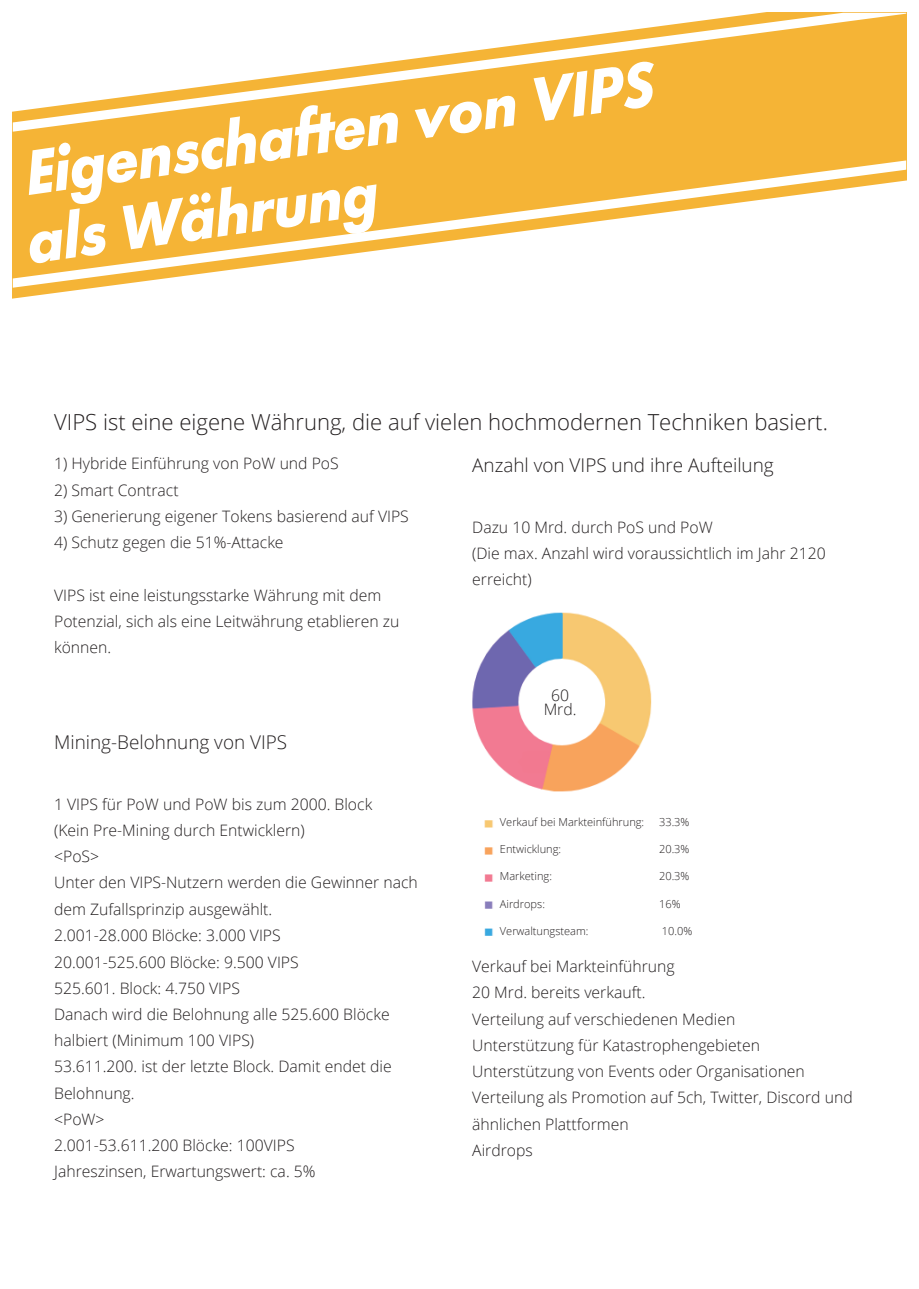
<style>
.page{position:relative;width:919px;height:1289px;background:#fff}
.page>*{position:absolute;margin:0;border:0;box-sizing:border-box;transform-origin:0 0}
.t1{font:italic 700 65.55px/68.6px "Futura";color:#fff;scale:.93 1}
.t2{font:300 22.05px "Open Sans";color:#231f20}
.t3{font:300 18.9px "Open Sans";color:#231f20}
.t4{font:300 15.75px/26.2px "Open Sans";color:#231f20}
.t5{font:300 10.95px "Open Sans";color:#231f20}
</style>
<div class="page">
<img style="left:472px;top:612px;width:180px;height:324px">
<svg style="left:13px;top:13px;width:893px;height:275px;fill:#f5b436"></svg>
<div style="left:537px;top:680px;width:53px;height:42px;background:#fff"></div>
<div style="left:495px;top:813px;width:158px;height:135px;background:#fff"></div>
<h1 class="t1" style="left:10px;top:136px;width:692px;rotate:-8deg">Eigenschaften von VIPS als Währung</h1>
<h2 class="t2" style="left:54px;top:407px;width:775px">VIPS ist eine eigene Währung, die auf vielen hochmodernen Techniken basiert.</h2>
<p class="t3" style="left:472px;top:452px;width:303px">Anzahl von VIPS und ihre Aufteilung</p>
<p class="t4" style="left:54px;top:450px;width:286px">1) Hybride Einführung von PoW und PoS</p>
<p class="t4" style="left:54px;top:476px;width:126px">2) Smart Contract</p>
<p class="t4" style="left:54px;top:502px;width:356px">3) Generierung eigener Tokens basierend auf VIPS</p>
<p class="t4" style="left:54px;top:529px;width:231px">4) Schutz gegen die 51%-Attacke</p>
<p class="t4" style="left:54px;top:581px;width:346px">VIPS ist eine leistungsstarke Währung mit dem<br>Potenzial, sich als eine Leitwährung etablieren zu können.</p>
<p class="t4" style="left:472px;top:513px;width:355px">Dazu 10 Mrd. durch PoS und PoW<br>(Die max. Anzahl wird voraussichtlich im Jahr 2120 erreicht)</p>
<p class="t3" style="left:54px;top:729px;width:234px">Mining-Belohnung von VIPS</p>
<p class="t4" style="left:54px;top:790px;width:365px">1 VIPS für PoW und PoW bis zum 2000. Block<br>(Kein Pre-Mining durch Entwicklern)<br>&lt;PoS&gt;<br>Unter den VIPS-Nutzern werden die Gewinner nach dem Zufallsprinzip ausgewählt.<br>2.001-28.000 Blöcke: 3.000 VIPS<br>20.001-525.600 Blöcke: 9.500 VIPS<br>525.601. Block: 4.750 VIPS<br>Danach wird die Belohnung alle 525.600 Blöcke halbiert (Minimum 100 VIPS)<br>53.611.200. ist der letzte Block. Damit endet die<br>Belohnung.<br>&lt;PoW&gt;<br>2.001-53.611.200 Blöcke: 100VIPS<br>Jahreszinsen, Erwartungswert: ca. 5%</p>
<p class="t4" style="left:543px;top:688px;width:34px;line-height:14.2px;text-align:center">60<br>Mrd.</p>
<p class="t5" style="left:500px;top:814px;width:146px">Verkauf bei Markteinführung:</p>
<p class="t5" style="left:500px;top:841px;width:63px">Entwicklung:</p>
<p class="t5" style="left:500px;top:868px;width:54px">Marketing:</p>
<p class="t5" style="left:500px;top:896px;width:47px">Airdrops:</p>
<p class="t5" style="left:500px;top:923px;width:90px">Verwaltungsteam:</p>
<p class="t5" style="left:659px;top:814px;width:32px">33.3%</p>
<p class="t5" style="left:659px;top:841px;width:32px">20.3%</p>
<p class="t5" style="left:659px;top:868px;width:32px">20.3%</p>
<p class="t5" style="left:659px;top:896px;width:23px">16%</p>
<p class="t5" style="left:662px;top:923px;width:32px">10.0%</p>
<p class="t4" style="left:472px;top:952px;width:382px">Verkauf bei Markteinführung<br>20 Mrd. bereits verkauft.<br>Verteilung auf verschiedenen Medien<br>Unterstützung für Katastrophengebieten Unterstützung von Events oder Organisationen Verteilung als Promotion auf 5ch, Twitter, Discord und ähnlichen Plattformen<br>Airdrops</p>
</div>
